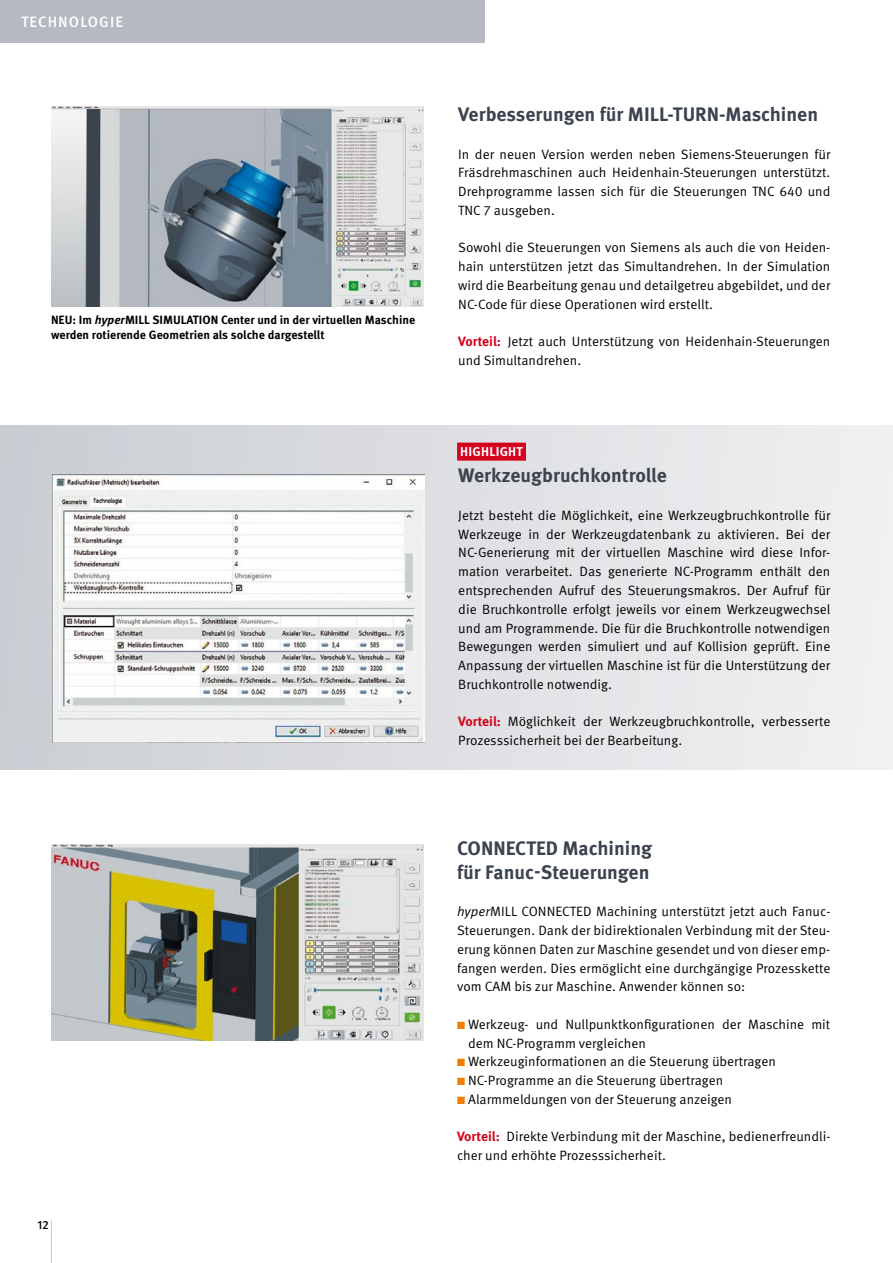
<style>
.page{position:relative;width:893px;height:1263px;background:#fff}
.page>*{position:absolute;margin:0;border:0;box-sizing:border-box;transform-origin:0 0}
.t1{font:700 19.5px/23.4px "Meta Pro";color:#3b434f}
.t2{font:500 15px "Meta Pro";letter-spacing:.07em;color:#fff}
.t3{font:13.5px/18.8px "Meta Pro";color:#000;text-align:justify}
.t4{font:700 12.75px "Meta Pro";letter-spacing:.02em;color:#fff}
.t5{font:700 12px/15px "Meta Pro";color:#000}
.t6{font:500 12px "Meta Pro";color:#000}
.s1{font-style:italic}
.s2{font-weight:700;color:#d4021d}
.s3{color:#ee7f00}
</style>
<div class="page">
<hr style="left:51px;top:1220px;width:1px;height:43px;background:#c5c9d0">
<div style="left:0;top:425px;width:893px;height:345px;background:linear-gradient(to right,#cacdd3,#f1f1f2)"></div>
<div style="left:0;top:0;width:485px;height:43px;background:#b5bac2"></div>
<div style="left:457px;top:443px;width:69px;height:18px;background:#d4021d"></div>
<img style="left:51px;top:844px;width:372px;height:196px">
<img style="left:51px;top:106px;width:372px;height:200px">
<img style="left:52px;top:475px;width:372px;height:267px">
<p class="t2" style="left:21px;top:12px;width:103px">TECHNOLOGIE</p>
<p class="t5" style="left:51px;top:312px;width:366px">NEU: Im <span class="s1">hyper</span>MILL SIMULATION Center und in der virtuellen Maschine werden rotierende Geometrien als solche dargestellt</p>
<p class="t6" style="left:37px;top:1217px;width:13px">12</p>
<h1 class="t1" style="left:458px;top:103px;width:361px">Verbesserungen für MILL-TURN-Maschinen</h1>
<p class="t3" style="left:458px;top:145px;width:374px">In der neuen Version werden neben Siemens-Steuerungen für Fräsdrehmaschinen auch Heidenhain-Steuerungen unterstützt.<br>Drehprogramme lassen sich für die Steuerungen TNC 640 und TNC 7 ausgeben.</p>
<p class="t3" style="left:458px;top:238px;width:374px">Sowohl die Steuerungen von Siemens als auch die von Heiden&shy;hain unterstützen jetzt das Simultandrehen. In der Simulation wird die Bearbeitung genau und detailgetreu abgebildet, und der NC-Code für diese Operationen wird erstellt.</p>
<p class="t3" style="left:458px;top:332px;width:374px"><span class="s2">Vorteil:</span> Jetzt auch Unterstützung von Heidenhain-Steuerungen und Simultandrehen.</p>
<p class="t4" style="left:460px;top:444px;width:64px">HIGHLIGHT</p>
<h1 class="t1" style="left:458px;top:464px;width:210px">Werkzeugbruchkontrolle</h1>
<p class="t3" style="left:458px;top:506px;width:374px">Jetzt besteht die Möglichkeit, eine Werkzeugbruchkontrolle für Werkzeuge in der Werkzeugdatenbank zu aktivieren. Bei der NC-Generierung mit der virtuellen Maschine wird diese Infor&shy;mation verarbeitet. Das generierte NC-Programm enthält den entsprechenden Aufruf des Steuerungsmakros. Der Aufruf für die Bruchkontrolle erfolgt jeweils vor einem Werkzeugwechsel und am Programmende. Die für die Bruchkontrolle notwendigen Bewegungen werden simuliert und auf Kollision geprüft. Eine Anpassung der virtuellen Maschine ist für die Unterstützung der Bruchkontrolle notwendig.</p>
<p class="t3" style="left:458px;top:712px;width:374px"><span class="s2">Vorteil:</span> Möglichkeit der Werkzeugbruchkontrolle, verbesserte<br>Prozesssicherheit bei der Bearbeitung.</p>
<h1 class="t1" style="left:457px;top:837px;width:197px">CONNECTED Machining für Fanuc-Steuerungen</h1>
<p class="t3" style="left:457px;top:902px;width:375px"><span class="s1">hyper</span>MILL CONNECTED Machining unterstützt jetzt auch Fanuc-Steuerungen. Dank der bidirektionalen Verbindung mit der Steu&shy;erung können Daten zur Maschine gesendet und von dieser emp&shy;fangen werden. Dies ermöglicht eine durchgängige Prozesskette vom CAM bis zur Maschine. Anwender können so:</p>
<p class="t3" style="left:468px;top:1015px;width:364px;text-indent:-11px"><span class="s3">■</span> Werkzeug- und Nullpunktkonfigurationen der Maschine mit dem NC-Programm vergleichen</p>
<p class="t3" style="left:457px;top:1052px;width:320px"><span class="s3">■</span> Werkzeuginformationen an die Steuerung übertragen</p>
<p class="t3" style="left:457px;top:1071px;width:268px"><span class="s3">■</span> NC-Programme an die Steuerung übertragen</p>
<p class="t3" style="left:457px;top:1090px;width:277px"><span class="s3">■</span> Alarmmeldungen von der Steuerung anzeigen</p>
<p class="t3" style="left:457px;top:1127px;width:375px"><span class="s2">Vorteil:</span> Direkte Verbindung mit der Maschine, bedienerfreundli&shy;cher und erhöhte Prozesssicherheit.</p>
</div>
